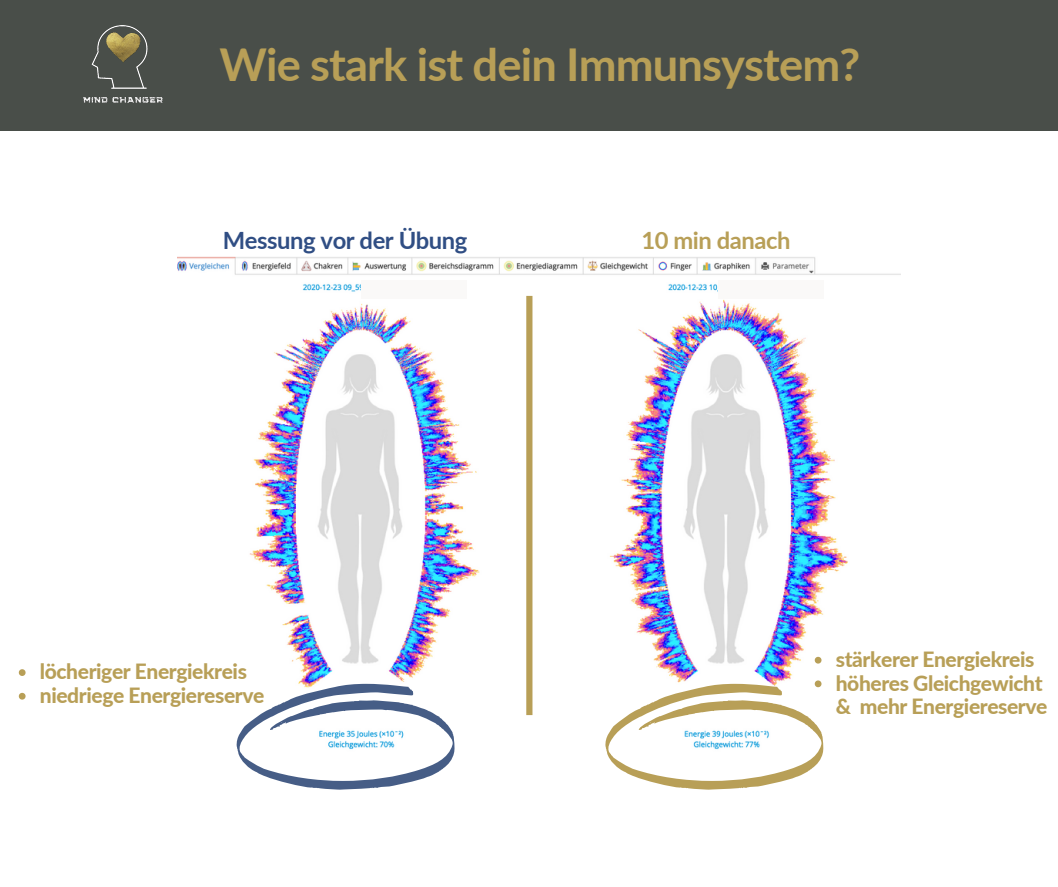
<style>
.page{position:relative;width:1058px;height:887px;background:#fff}
.page>*{position:absolute;margin:0;border:0;box-sizing:border-box;transform-origin:0 0}
.t1{font:700 45.3px "Lato";letter-spacing:-.02em;color:#b89f57}
.t2{font:700 23.85px "Lato";letter-spacing:-.02em;color:#304e84}
.t3{font:700 23.85px "Lato";letter-spacing:-.02em;color:#b89f57}
.t4{font:800 21px "Lato";letter-spacing:-.02em;color:#b89f57}
</style>
<div class="page">
<img style="left:177px;top:256px;width:723px;height:496px">
<svg style="left:235px;top:683px;width:220px;height:106px"></svg>
<div style="left:0;top:0;width:1058px;height:131px;background:#494e49"></div>
<div style="left:361px;top:281px;width:106px;height:18px;background:#faf9f8"></div>
<div style="left:718px;top:281px;width:105px;height:18px;background:#faf9f8"></div>
<svg style="left:526px;top:296px;width:6px;height:419px"></svg>
<img style="left:84px;top:25px;width:78px;height:78px">
<svg style="left:19px;top:669px;width:7px;height:7px"></svg>
<svg style="left:19px;top:692px;width:7px;height:7px"></svg>
<svg style="left:814px;top:656px;width:7px;height:7px"></svg>
<svg style="left:604px;top:680px;width:219px;height:109px"></svg>
<p class="t1" style="left:219px;top:36px;width:642px">Wie stark ist dein Immunsystem?</p>
<p class="t2" style="left:223px;top:225px;width:246px">Messung vor der Übung</p>
<p class="t3" style="left:641px;top:225px;width:150px">10 min danach</p>
<p class="t4" style="left:40px;top:658px;width:208px">löcheriger Energiekreis</p>
<p class="t4" style="left:40px;top:682px;width:226px">niedriege Energiereserve</p>
<p class="t4" style="left:835px;top:646px;width:200px">stärkerer Energiekreis</p>
<p class="t4" style="left:835px;top:669px;width:208px">höheres Gleichgewicht</p>
<p class="t4" style="left:835px;top:693px;width:213px">&amp; mehr Energiereserve</p>
</div>
